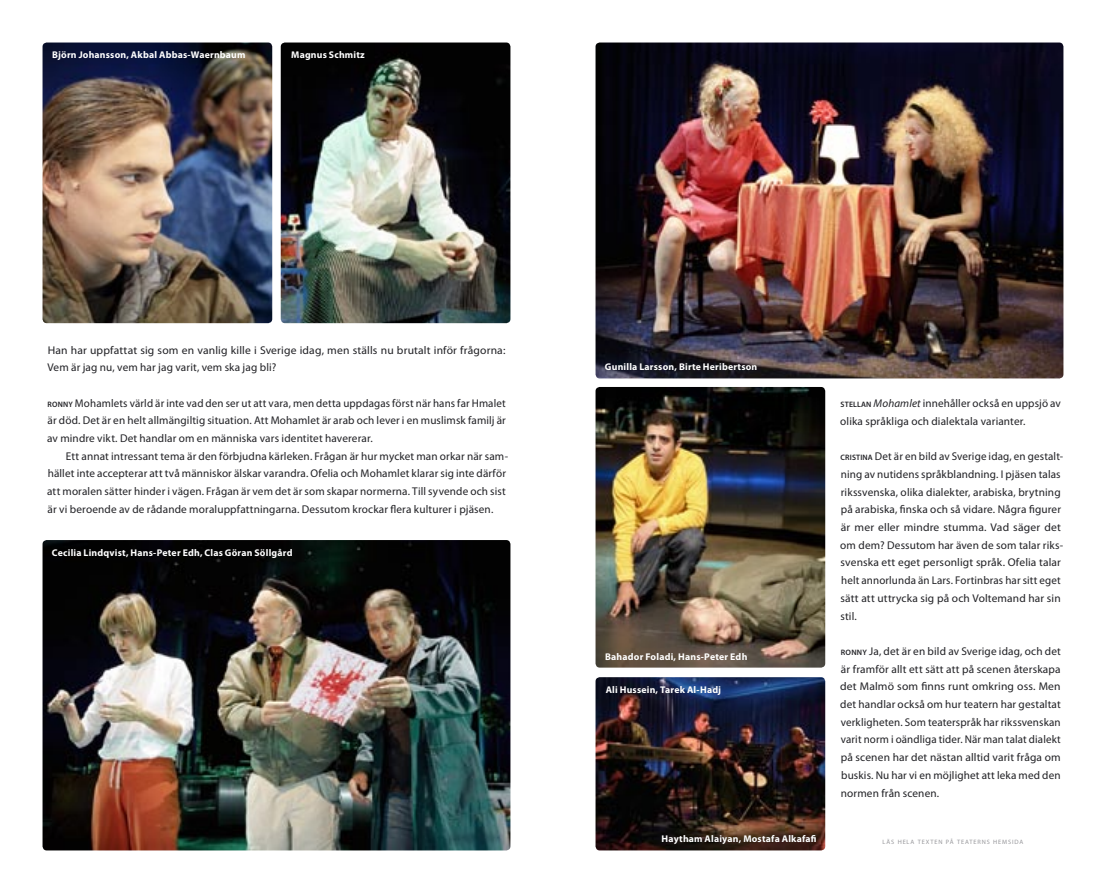
<style>
.page{position:relative;width:1106px;height:893px;background:#fff}
.page>*{position:absolute;margin:0;border:0;box-sizing:border-box;transform-origin:0 0}
.t1{font:11.25px/17.7px "Myriad Pro";letter-spacing:.01em;color:#212125}
.Brödtext{font:700 9.75px "Myriad Pro";letter-spacing:.02em;color:#fff}
.Brödtext-2{font:6.3px "Myriad Pro";letter-spacing:.14em;color:#96969a}
.s1{font-weight:600;font-size:7.8px}
.s2{font-style:italic}
</style>
<div class="page">
<img style="left:595px;top:43px;width:468px;height:335px">
<img style="left:43px;top:540px;width:467px;height:310px">
<img style="left:43px;top:43px;width:229px;height:280px">
<img style="left:281px;top:43px;width:229px;height:280px">
<img style="left:595px;top:677px;width:230px;height:173px">
<img style="left:595px;top:387px;width:230px;height:281px">
<p class="Brödtext" style="left:52px;top:50px;width:195px">Björn Johansson, Akbal Abbas-Waernbaum</p>
<p class="Brödtext" style="left:291px;top:50px;width:75px">Magnus Schmitz</p>
<p class="t1" style="left:48px;top:341px;width:459px">Han har uppfattat sig som en vanlig kille i Sverige idag, men ställs nu brutalt inför frågorna:<br>Vem är jag nu, vem har jag varit, vem ska jag bli?</p>
<p class="t1" style="left:47px;top:394px;width:460px;text-align:justify"><span class="s1">RONNY</span> Mohamlets värld är inte vad den ser ut att vara, men detta uppdagas först när hans far Hmalet är död. Det är en helt allmängiltig situation. Att Mohamlet är arab och lever i en muslimsk familj är av mindre vikt. Det handlar om en människa vars identitet havererar.</p>
<p class="t1" style="left:47px;top:447px;width:462px;text-indent:19px">Ett annat intressant tema är den förbjudna kärleken. Frågan är hur mycket man orkar när sam&shy;hället inte accepterar att två människor älskar varandra. Ofelia och Mohamlet klarar sig inte därför att moralen sätter hinder i vägen. Frågan är vem det är som skapar normerna. Till syvende och sist är vi beroende av de rådande moraluppfattningarna. Dessutom krockar flera kulturer i pjäsen.</p>
<p class="Brödtext" style="left:52px;top:547px;width:242px">Cecilia Lindqvist, Hans-Peter Edh, Clas Göran Söllgård</p>
<p class="Brödtext" style="left:605px;top:362px;width:154px">Gunilla Larsson, Birte Heribertson</p>
<p class="Brödtext" style="left:605px;top:651px;width:144px">Bahador Foladi, Hans-Peter Edh</p>
<p class="Brödtext" style="left:605px;top:684px;width:117px">Ali Hussein, Tarek Al-Hadj</p>
<p class="Brödtext" style="left:661px;top:834px;width:157px">Haytham Alaiyan, Mostafa Alkafafi</p>
<p class="t1" style="left:840px;top:395px;width:222px"><span class="s1">STELLAN</span> <span class="s2">Mohamlet</span> innehåller också en uppsjö av olika språkliga och dialektala varianter.</p>
<p class="t1" style="left:840px;top:448px;width:224px"><span class="s1">CRISTINA</span> Det är en bild av Sverige idag, en gestalt&shy;ning av nutidens språkblandning. I pjäsen talas rikssvenska, olika dialekter, arabiska, brytning på arabiska, finska och så vidare. Några figurer är mer eller mindre stumma. Vad säger det om dem? Dessutom har även de som talar riks&shy;svenska ett eget personligt språk. Ofelia talar helt annorlunda än Lars. Fortinbras har sitt eget sätt att uttrycka sig på och Voltemand har sin stil.</p>
<p class="t1" style="left:840px;top:642px;width:222px;text-align:justify"><span class="s1">RONNY</span> Ja, det är en bild av Sverige idag, och det är framför allt ett sätt att på scenen återskapa det Malmö som finns runt omkring oss. Men det handlar också om hur teatern har gestaltat verkligheten. Som teaterspråk har rikssvenskan varit norm i oändliga tider. När man talat dialekt på scenen har det nästan alltid varit fråga om buskis. Nu har vi en möjlighet att leka med den normen från scenen.</p>
<p class="Brödtext-2" style="left:882px;top:839px;width:142px">LÄS HELA TEXTEN PÅ TEATERNS HEMSIDA</p>
</div>
